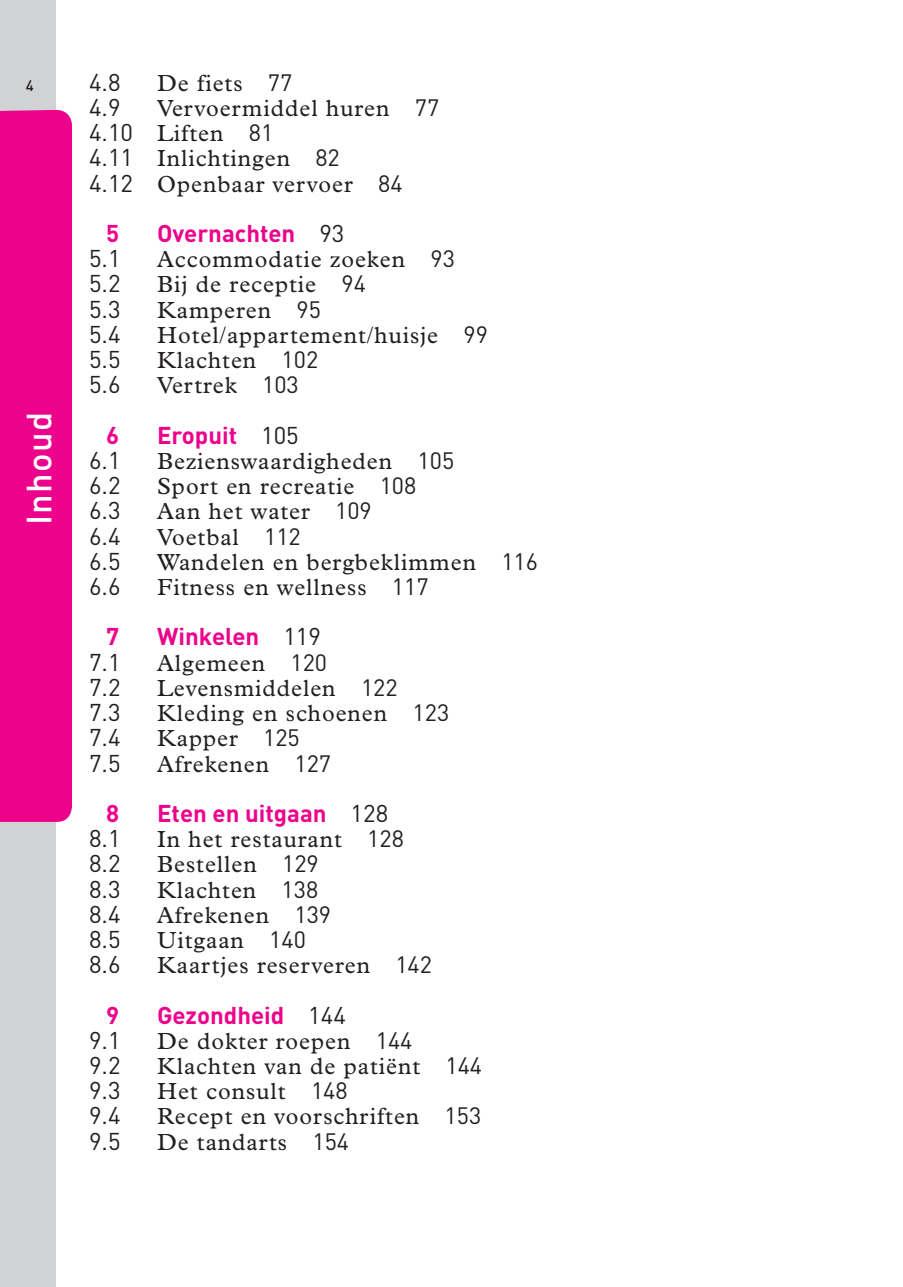
<style>
.page{position:relative;width:903px;height:1287px;background:#fff}
.page>*{position:absolute;margin:0;border:0;box-sizing:border-box;transform-origin:0 0}
.t1{font:500 34.5px "DINOT";letter-spacing:.04em;color:#fff}
.t2{font:24px "DINOT";color:#231f20}
.t3{font:700 24px "DINOT";color:#ed028c}
.t4{font:23.4px/25.2px "Plantin MT Pro";letter-spacing:.04em;color:#231f20}
.t5{font:500 15px "DINOT";color:#231f20}
.s1{font-family:"DINOT"}
.s2{font-family:"DINOT";font-size:24px}
.s3{font-weight:400;color:#231f20}
</style>
<div class="page">
<div style="left:0;top:0;width:56px;height:1286px;background:#d1d2d4"></div>
<div style="left:0;top:110px;width:72px;height:712px;background:#ed028c"></div>
<p class="t5" style="left:26px;top:75px;width:9px">4</p>
<h1 class="t1" style="left:15px;top:525px;width:115px;rotate:-90deg">Inhoud</h1>
<p class="t2" style="left:89px;top:66px;width:33px">4.8</p>
<p class="t4" style="left:157px;top:70px;width:137px">De fiets <span class="s1">77</span></p>
<p class="t2" style="left:89px;top:91px;width:33px">4.9</p>
<p class="t4" style="left:89px;top:96px;width:352px;text-indent:68px">Vervoermiddel huren <span class="s1">77<br></span><span class="s2">4.10</span> Liften <span class="s1">81<br></span><span class="s2">4.11</span> Inlichtingen <span class="s1">82<br></span><span class="s2">4.12</span> Openbaar vervoer <span class="s1">84</span></p>
<p class="t3" style="left:106px;top:217px;width:15px">5</p>
<p class="t3" style="left:157px;top:217px;width:189px">Overnachten <span class="s3">93</span></p>
<p class="t2" style="left:89px;top:242px;width:33px">5.1</p>
<p class="t4" style="left:157px;top:247px;width:299px">Accommodatie zoeken <span class="s1">93</span></p>
<p class="t2" style="left:89px;top:267px;width:33px">5.2</p>
<p class="t4" style="left:157px;top:272px;width:210px">Bij de receptie <span class="s1">94</span></p>
<p class="t2" style="left:89px;top:293px;width:33px">5.3</p>
<p class="t4" style="left:157px;top:297px;width:165px">Kamperen <span class="s1">95</span></p>
<p class="t2" style="left:89px;top:318px;width:33px">5.4</p>
<p class="t4" style="left:157px;top:322px;width:332px">Hotel/appartement/huisje <span class="s1">99</span></p>
<p class="t2" style="left:89px;top:343px;width:33px">5.5</p>
<p class="t4" style="left:157px;top:348px;width:163px">Klachten <span class="s1">102</span></p>
<p class="t2" style="left:89px;top:368px;width:33px">5.6</p>
<p class="t4" style="left:157px;top:373px;width:143px">Vertrek <span class="s1">103</span></p>
<p class="t3" style="left:106px;top:419px;width:15px">6</p>
<p class="t3" style="left:157px;top:419px;width:143px">Eropuit <span class="s3">105</span></p>
<p class="t2" style="left:89px;top:444px;width:33px">6.1</p>
<p class="t4" style="left:157px;top:448px;width:298px">Bezienswaardigheden <span class="s1">105</span></p>
<p class="t2" style="left:89px;top:469px;width:33px">6.2</p>
<p class="t4" style="left:157px;top:474px;width:261px">Sport en recreatie <span class="s1">108</span></p>
<p class="t2" style="left:89px;top:494px;width:33px">6.3</p>
<p class="t4" style="left:157px;top:499px;width:216px">Aan het water <span class="s1">109</span></p>
<p class="t2" style="left:89px;top:519px;width:33px">6.4</p>
<p class="t4" style="left:157px;top:524px;width:145px">Voetbal <span class="s1">112</span></p>
<p class="t2" style="left:89px;top:545px;width:33px">6.5</p>
<p class="t4" style="left:157px;top:549px;width:382px">Wandelen en bergbeklimmen <span class="s1">116</span></p>
<p class="t2" style="left:89px;top:570px;width:33px">6.6</p>
<p class="t4" style="left:157px;top:574px;width:273px">Fitness en wellness <span class="s1">117</span></p>
<p class="t3" style="left:106px;top:620px;width:15px">7</p>
<p class="t3" style="left:157px;top:620px;width:165px">Winkelen <span class="s3">119</span></p>
<p class="t2" style="left:89px;top:645px;width:33px">7.1</p>
<p class="t4" style="left:157px;top:650px;width:171px">Algemeen <span class="s1">120</span></p>
<p class="t2" style="left:89px;top:671px;width:33px">7.2</p>
<p class="t4" style="left:157px;top:675px;width:242px">Levensmiddelen <span class="s1">122</span></p>
<p class="t2" style="left:89px;top:696px;width:33px">7.3</p>
<p class="t4" style="left:157px;top:700px;width:293px">Kleding en schoenen <span class="s1">123</span></p>
<p class="t2" style="left:89px;top:721px;width:33px">7.4</p>
<p class="t4" style="left:157px;top:726px;width:144px">Kapper <span class="s1">125</span></p>
<p class="t2" style="left:89px;top:746px;width:33px">7.5</p>
<p class="t4" style="left:157px;top:751px;width:175px">Afrekenen <span class="s1">127</span></p>
<p class="t3" style="left:106px;top:797px;width:15px">8</p>
<p class="t3" style="left:157px;top:797px;width:232px">Eten en uitgaan <span class="s3">128</span></p>
<p class="t2" style="left:89px;top:822px;width:33px">8.1</p>
<p class="t4" style="left:157px;top:826px;width:248px">In het restaurant <span class="s1">128</span></p>
<p class="t2" style="left:89px;top:847px;width:33px">8.2</p>
<p class="t4" style="left:157px;top:852px;width:163px">Bestellen <span class="s1">129</span></p>
<p class="t2" style="left:89px;top:872px;width:33px">8.3</p>
<p class="t4" style="left:157px;top:877px;width:163px">Klachten <span class="s1">138</span></p>
<p class="t2" style="left:89px;top:897px;width:33px">8.4</p>
<p class="t4" style="left:157px;top:902px;width:175px">Afrekenen <span class="s1">139</span></p>
<p class="t2" style="left:89px;top:923px;width:33px">8.5</p>
<p class="t4" style="left:157px;top:927px;width:150px">Uitgaan <span class="s1">140</span></p>
<p class="t2" style="left:89px;top:948px;width:33px">8.6</p>
<p class="t4" style="left:157px;top:952px;width:276px">Kaartjes reserveren <span class="s1">142</span></p>
<p class="t3" style="left:106px;top:998px;width:15px">9</p>
<p class="t3" style="left:157px;top:998px;width:190px">Gezondheid <span class="s3">144</span></p>
<p class="t2" style="left:89px;top:1023px;width:33px">9.1</p>
<p class="t4" style="left:157px;top:1028px;width:257px">De dokter roepen <span class="s1">144</span></p>
<p class="t2" style="left:89px;top:1049px;width:33px">9.2</p>
<p class="t4" style="left:157px;top:1053px;width:326px">Klachten van de patiënt <span class="s1">144</span></p>
<p class="t2" style="left:89px;top:1074px;width:33px">9.3</p>
<p class="t4" style="left:157px;top:1078px;width:192px">Het consult <span class="s1">148</span></p>
<p class="t2" style="left:89px;top:1099px;width:33px">9.4</p>
<p class="t4" style="left:157px;top:1104px;width:325px">Recept en voorschriften <span class="s1">153</span></p>
<p class="t2" style="left:89px;top:1124px;width:33px">9.5</p>
<p class="t4" style="left:157px;top:1129px;width:193px">De tandarts <span class="s1">154</span></p>
</div>
